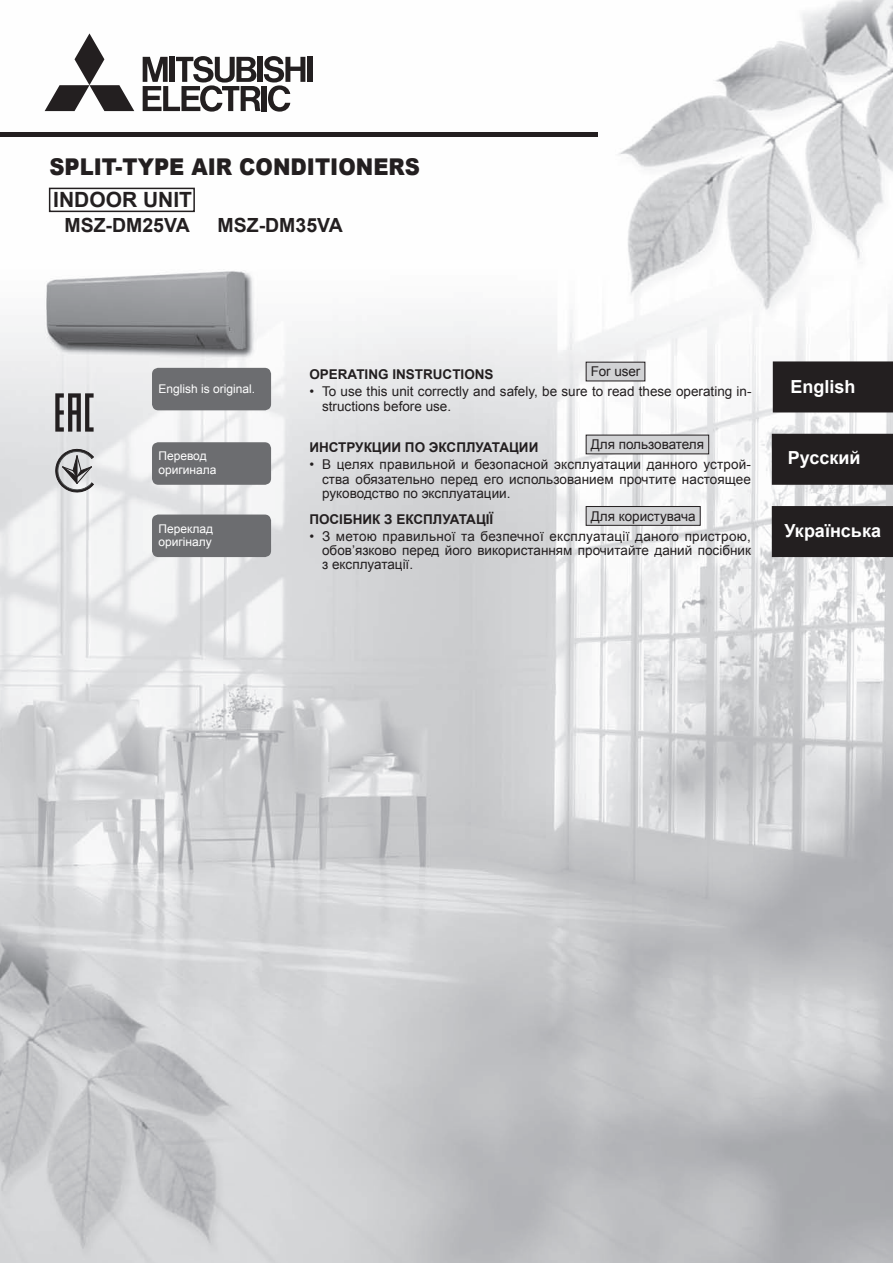
<style>
.page{position:relative;width:893px;height:1263px;background:#fff}
.page>*{position:absolute;margin:0;border:0;box-sizing:border-box;transform-origin:0 0}
.t1{font:900 23.1px "Arial";color:#231f20;scale:.91 1}
.t2{font:700 21px "Arial";color:#231f20}
.t3{font:700 19.5px "Arial";color:#231f20}
.t4{font:700 18px "Arial";color:#fff}
.t5{font:13.5px/14.2px "Arial";color:#231f20;text-align:justify}
.t6{font:700 13.5px "Arial";color:#231f20}
.t7{font:12px/13.5px "Arial";color:#fff}
</style>
<div class="page">
<img style="left:0;top:0;width:893px;height:1263px">
<div style="left:49px;top:188px;width:146px;height:24px;border:2px solid #231f20"></div>
<svg style="left:45px;top:33px;width:89px;height:78px"></svg>
<div style="left:307px;top:57px;width:6px;height:25px;background:#231f20"></div>
<svg style="left:143px;top:56px;width:162px;height:56px"></svg>
<div style="left:0;top:132px;width:598px;height:5px;background:#231f20"></div>
<div style="left:773px;top:361px;width:120px;height:51px;background:#231f20"></div>
<div style="left:586px;top:362px;width:59px;height:19px;background:#d1d2d4"></div>
<div style="left:772px;top:506px;width:121px;height:51px;background:#231f20"></div>
<div style="left:772px;top:434px;width:121px;height:51px;background:#231f20"></div>
<div style="left:586px;top:506px;width:114px;height:19px;background:#d1d2d4"></div>
<div style="left:586px;top:506px;width:115px;height:20px;border:1px solid #231f20"></div>
<div style="left:586px;top:435px;width:123px;height:19px;background:#d1d2d4"></div>
<svg style="left:55px;top:393px;width:39px;height:39px;background:#818081"></svg>
<svg style="left:55px;top:447px;width:39px;height:48px;background:#acacae"></svg>
<div style="left:152px;top:368px;width:119px;height:42px;background:#6c6d70;border-radius:6px"></div>
<div style="left:152px;top:442px;width:119px;height:43px;background:#6c6d70;border-radius:6px"></div>
<div style="left:152px;top:514px;width:119px;height:43px;background:#6c6d70;border-radius:6px"></div>
<h1 class="t1" style="left:49px;top:149px;width:409px">SPLIT-TYPE AIR CONDITIONERS</h1>
<h2 class="t2" style="left:53px;top:186px;width:140px">INDOOR UNIT</h2>
<h3 class="t3" style="left:64px;top:212px;width:127px">MSZ-DM25VA</h3>
<h3 class="t3" style="left:218px;top:212px;width:127px">MSZ-DM35VA</h3>
<p class="t7" style="left:158px;top:382px;width:98px">English is original.</p>
<p class="t6" style="left:309px;top:366px;width:186px">OPERATING INSTRUCTIONS</p>
<p class="t5" style="left:591px;top:365px;width:51px">For user</p>
<p class="t5" style="left:322px;top:385px;width:431px;text-indent:-13px">• To use this unit correctly and safely, be sure to read these operating in&shy;structions before use.</p>
<h3 class="t4" style="left:791px;top:374px;width:67px">English</h3>
<p class="t7" style="left:158px;top:450px;width:60px">Перевод оригинала</p>
<p class="t6" style="left:309px;top:439px;width:231px">ИНСТРУКЦИИ ПО ЭКСПЛУАТАЦИИ</p>
<p class="t5" style="left:591px;top:437px;width:115px">Для пользователя</p>
<p class="t5" style="left:322px;top:457px;width:430px;text-indent:-13px">• В целях правильной и безопасной эксплуатации данного устрой&shy;ства обязательно перед его использованием прочтите настоящее руководство по эксплуатации.</p>
<h3 class="t4" style="left:788px;top:446px;width:74px">Русский</h3>
<p class="t7" style="left:158px;top:522px;width:56px">Переклад оригіналу</p>
<p class="t6" style="left:309px;top:510px;width:185px">ПОСІБНИК З ЕКСПЛУАТАЦІЇ</p>
<p class="t5" style="left:591px;top:509px;width:106px">Для користувача</p>
<p class="t5" style="left:322px;top:529px;width:430px;text-indent:-13px">• З метою правильної та безпечної експлуатації даного пристрою, обов’язково перед його використанням прочитайте даний посібник з експлуатації.</p>
<h3 class="t4" style="left:784px;top:518px;width:98px">Українська</h3>
</div>
